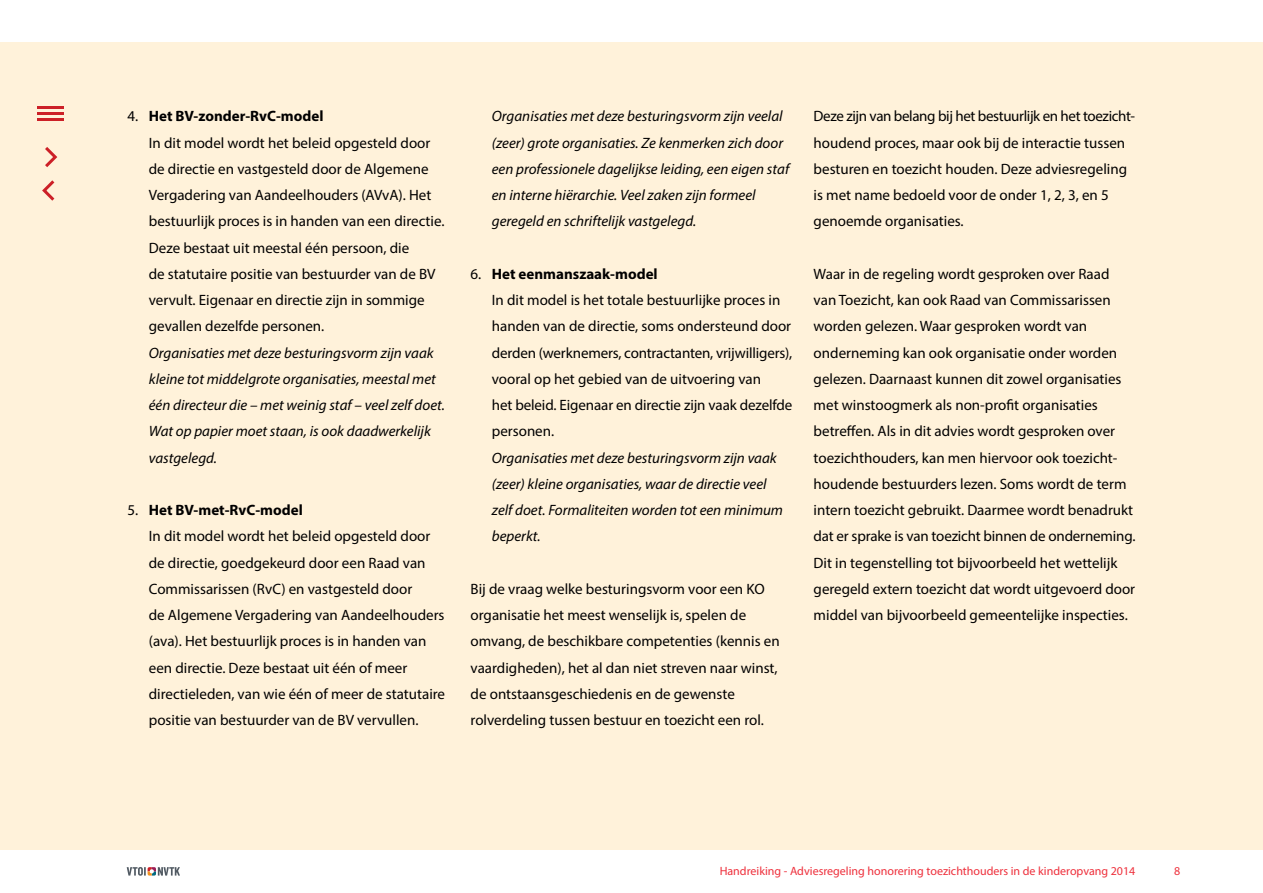
<style>
.page{position:relative;width:1263px;height:893px;background:#fff}
.page>*{position:absolute;margin:0;border:0;box-sizing:border-box;transform-origin:0 0}
.t1{font:15px/26.2px "Myriad Pro";color:#000}
.t2{font:italic 15px/26.2px "Myriad Pro";color:#000}
.t3{font:12px "Myriad Pro";color:#ee303c}
.s1{font-weight:700}
</style>
<div class="page">
<div style="left:0;top:43px;width:1263px;height:808px;background:#fff2da"></div>
<div style="left:0;top:850px;width:1263px;height:43px;background:#fff"></div>
<svg style="left:127px;top:867px;width:53px;height:9px"></svg>
<hr style="left:38px;top:106px;width:26px;height:3px;background:#cc2027">
<hr style="left:38px;top:112px;width:26px;height:3px;background:#cc2027">
<hr style="left:38px;top:118px;width:26px;height:3px;background:#cc2027">
<svg style="left:42px;top:180px;width:13px;height:21px"></svg>
<svg style="left:45px;top:147px;width:13px;height:20px"></svg>
<p class="t1" style="left:149px;top:103px;width:297px;text-indent:-21px">4. <span class="s1">Het BV-zonder-RvC-model<br></span>In dit model wordt het beleid opgesteld door de directie en vastgesteld door de Algemene Vergadering van Aandeelhouders (AVvA). Het bestuurlijk proces is in handen van een directie.<br>Deze bestaat uit meestal één persoon, die<br>de statutaire positie van bestuurder van de BV vervult. Eigenaar en directie zijn in sommige gevallen dezelfde personen.</p>
<p class="t2" style="left:149px;top:339px;width:298px">Organisaties met deze besturingsvorm zijn vaak kleine tot middelgrote organisaties, meestal met één directeur die – met weinig staf – veel zelf doet.<br>Wat op papier moet staan, is ook daadwerkelijk vastgelegd.</p>
<p class="t1" style="left:149px;top:497px;width:298px;text-indent:-21px">5. <span class="s1">Het BV-met-RvC-model<br></span>In dit model wordt het beleid opgesteld door de directie, goedgekeurd door een Raad van Commissarissen (RvC) en vastgesteld door<br>de Algemene Vergadering van Aandeelhouders (ava). Het bestuurlijk proces is in handen van een directie. Deze bestaat uit één of meer directieleden, van wie één of meer de statutaire positie van bestuurder van de BV vervullen.</p>
<p class="t2" style="left:492px;top:103px;width:299px">Organisaties met deze besturingsvorm zijn veelal (zeer) grote organisaties. Ze kenmerken zich door een professionele dagelijkse leiding, een eigen staf en interne hiërarchie. Veel zaken zijn formeel geregeld en schriftelijk vastgelegd.</p>
<p class="t1" style="left:492px;top:260px;width:302px;text-indent:-21px">6. <span class="s1">Het eenmanszaak-model<br></span>In dit model is het totale bestuurlijke proces in handen van de directie, soms ondersteund door derden (werknemers, contractanten, vrijwilligers), vooral op het gebied van de uitvoering van<br>het beleid. Eigenaar en directie zijn vaak dezelfde personen.</p>
<p class="t2" style="left:492px;top:444px;width:293px">Organisaties met deze besturingsvorm zijn vaak (zeer) kleine organisaties, waar de directie veel zelf doet. Formaliteiten worden tot een minimum beperkt.</p>
<p class="t1" style="left:471px;top:575px;width:311px">Bij de vraag welke besturingsvorm voor een KO organisatie het meest wenselijk is, spelen de omvang, de beschikbare competenties (kennis en vaardigheden), het al dan niet streven naar winst, de ontstaansgeschiedenis en de gewenste rolverdeling tussen bestuur en toezicht een rol.</p>
<p class="t1" style="left:814px;top:103px;width:323px">Deze zijn van belang bij het bestuurlijk en het toezicht&shy;houdend proces, maar ook bij de interactie tussen besturen en toezicht houden. Deze adviesregeling is met name bedoeld voor de onder 1, 2, 3, en 5 genoemde organisaties.</p>
<p class="t1" style="left:814px;top:260px;width:323px">Waar in de regeling wordt gesproken over Raad van Toezicht, kan ook Raad van Commissarissen worden gelezen. Waar gesproken wordt van onderneming kan ook organisatie onder worden gelezen. Daarnaast kunnen dit zowel organisaties met winstoogmerk als non-profit organisaties betreffen. Als in dit advies wordt gesproken over toezichthouders, kan men hiervoor ook toezicht&shy;houdende bestuurders lezen. Soms wordt de term intern toezicht gebruikt. Daarmee wordt benadrukt dat er sprake is van toezicht binnen de onderneming.<br>Dit in tegenstelling tot bijvoorbeeld het wettelijk geregeld extern toezicht dat wordt uitgevoerd door middel van bijvoorbeeld gemeentelijke inspecties.</p>
<p class="t3" style="left:720px;top:864px;width:417px">Handreiking - Adviesregeling honorering toezichthouders in de kinderopvang 2014</p>
<p class="t3" style="left:1174px;top:864px;width:8px">8</p>
</div>
